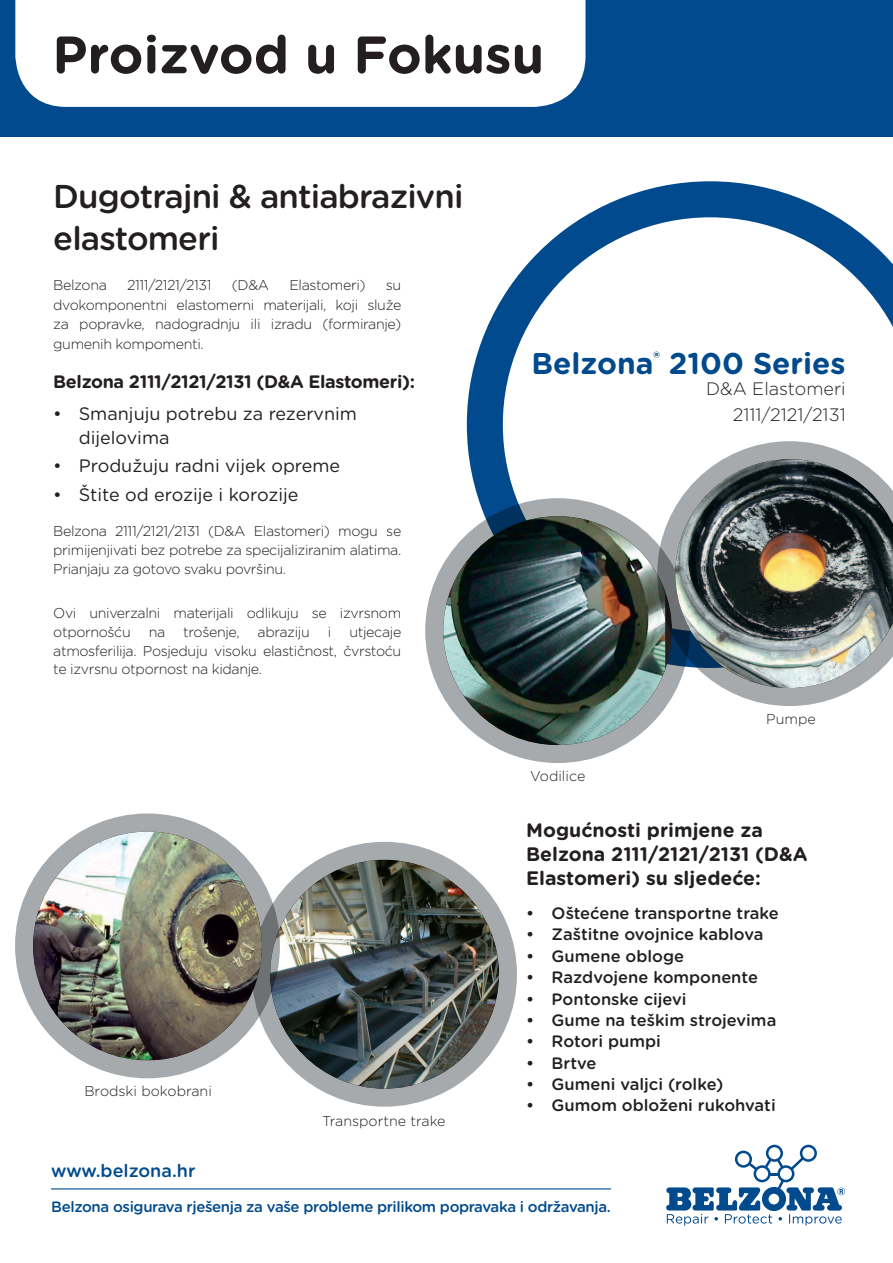
<style>
.page{position:relative;width:893px;height:1263px;background:#fff}
.page>*{position:absolute;margin:0;border:0;box-sizing:border-box;transform-origin:0 0}
.t1{font:700 52.5px "Gotham Rounded";color:#231f20}
.t2{font:500 33px/42px "Gotham Rounded";letter-spacing:-.025em;color:#231f20}
.t3{font:700 30px "Gotham Rounded";color:#004a8d}
.t4{font:700 19.5px/24px "Gotham Rounded";color:#231f20}
.t5{font:18px/24px "Gotham Rounded";color:#231f20}
.t6{font:700 18px "Gotham Rounded";letter-spacing:-.02em;color:#231f20}
.t7{font:300 18px/25.8px "Gotham Rounded";color:#231f20;text-align:right}
.t8{font:500 18px "Gotham Rounded";color:#004a8d}
.t9{font:500 16.5px "Gotham Rounded";color:#231f20}
.t10{font:500 15px "Gotham Rounded";letter-spacing:-.025em;color:#004a8d}
.t11{font:300 14.25px/18.8px "Gotham Rounded";letter-spacing:-.025em;color:#231f20;text-align:justify}
.t12{font:300 14.25px "Gotham Rounded";color:#231f20}
</style>
<div class="page">
<svg style="left:467px;top:181px;width:426px;height:335px"></svg>
<img style="left:270px;top:860px;width:229px;height:229px;border-radius:114px">
<div style="left:252px;top:842px;width:265px;height:265px;border:18px solid #a7aaac;border-radius:50%"></div>
<img style="left:444px;top:516px;width:221px;height:229px">
<div style="left:425px;top:498px;width:265px;height:265px;border:18px solid #a7aaac;border-radius:50%"></div>
<img style="left:657px;top:441px;width:236px;height:265px">
<img style="left:33px;top:831px;width:229px;height:229px;border-radius:114px">
<div style="left:15px;top:813px;width:265px;height:265px;border:18px solid #a7aaac;border-radius:50%"></div>
<div style="left:0;top:0;width:893px;height:136px;background:#004a8d"></div>
<svg style="left:666px;top:1145px;width:179px;height:81px"></svg>
<hr style="left:51px;top:1188px;width:560px;height:1px;background:#004a8d">
<div style="left:15px;top:0;width:570px;height:107px;background:#fff"></div>
<h1 class="t1" style="left:52px;top:16px;width:493px">Proizvod u Fokusu</h1>
<h2 class="t2" style="left:53px;top:174px;width:412px">Dugotrajni &amp; antiabrazivni elastomeri</h2>
<p class="t11" style="left:53px;top:275px;width:55px">Belzona</p>
<p class="t11" style="left:127px;top:275px;width:86px">2111/2121/2131</p>
<p class="t11" style="left:232px;top:275px;width:39px">(D&amp;A</p>
<p class="t11" style="left:289px;top:275px;width:78px">Elastomeri)</p>
<p class="t11" style="left:53px;top:275px;width:350px;line-height:19.5px;text-indent:333px">su dvokomponentni elastomerni materijali, koji služe za popravke, nadogradnju ili izradu (formiranje) gumenih kompomenti.</p>
<p class="t6" style="left:53px;top:368px;width:363px">Belzona 2111/2121/2131 (D&amp;A Elastomeri):</p>
<p class="t5" style="left:79px;top:401px;width:280px;text-indent:-26px">• Smanjuju potrebu za rezervnim dijelovima</p>
<p class="t5" style="left:53px;top:453px;width:289px">• Produžuju radni vijek opreme</p>
<p class="t5" style="left:53px;top:481px;width:247px">• Štite od erozije i korozije</p>
<p class="t11" style="left:53px;top:521px;width:350px">Belzona 2111/2121/2131 (D&amp;A Elastomeri) mogu se primijenjivati bez potrebe za specijaliziranim alatima.<br>Prianjaju za gotovo svaku površinu.</p>
<p class="t11" style="left:53px;top:603px;width:349px">Ovi univerzalni materijali odlikuju se izvrsnom otpornošću</p>
<p class="t11" style="left:149px;top:622px;width:18px">na</p>
<p class="t11" style="left:183px;top:622px;width:58px">trošenje,</p>
<p class="t11" style="left:258px;top:622px;width:54px">abraziju</p>
<p class="t11" style="left:328px;top:622px;width:5px">i</p>
<p class="t11" style="left:53px;top:622px;width:350px;text-indent:296px">utjecaje atmosferilija. Posjeduju visoku elastičnost, čvrstoću te izvrsnu otpornost na kidanje.</p>
<p class="t12" style="left:84px;top:1081px;width:129px">Brodski bokobrani</p>
<p class="t12" style="left:322px;top:1111px;width:125px">Transportne trake</p>
<h3 class="t3" style="left:531px;top:341px;width:316px">Belzona<sup>®</sup> 2100 Series</h3>
<p class="t7" style="left:706px;top:375px;width:141px">D&amp;A Elastomeri<br>2111/2121/2131</p>
<p class="t12" style="left:530px;top:766px;width:57px">Vodilice</p>
<p class="t11" style="left:766px;top:708px;width:51px">Pumpe</p>
<h3 class="t4" style="left:526px;top:817px;width:283px">Mogućnosti primjene za<br>Belzona 2111/2121/2131 (D&amp;A<br>Elastomeri) su sljedeće:</h3>
<p class="t9" style="left:526px;top:901px;width:254px">• Oštećene transportne trake</p>
<p class="t9" style="left:526px;top:923px;width:239px">• Zaštitne ovojnice kablova</p>
<p class="t9" style="left:526px;top:944px;width:159px">• Gumene obloge</p>
<p class="t9" style="left:526px;top:965px;width:233px">• Razdvojene komponente</p>
<p class="t9" style="left:526px;top:987px;width:162px">• Pontonske cijevi</p>
<p class="t9" style="left:526px;top:1008px;width:252px">• Gume na teškim strojevima</p>
<p class="t9" style="left:526px;top:1030px;width:136px">• Rotori pumpi</p>
<p class="t9" style="left:526px;top:1051px;width:72px">• Brtve</p>
<p class="t9" style="left:526px;top:1072px;width:199px">• Gumeni valjci (rolke)</p>
<p class="t9" style="left:526px;top:1094px;width:251px">• Gumom obloženi rukohvati</p>
<p class="t8" style="left:51px;top:1158px;width:146px">www.belzona.hr</p>
<p class="t10" style="left:51px;top:1196px;width:561px">Belzona osigurava rješenja za vaše probleme prilikom popravaka i održavanja.</p>
</div>
